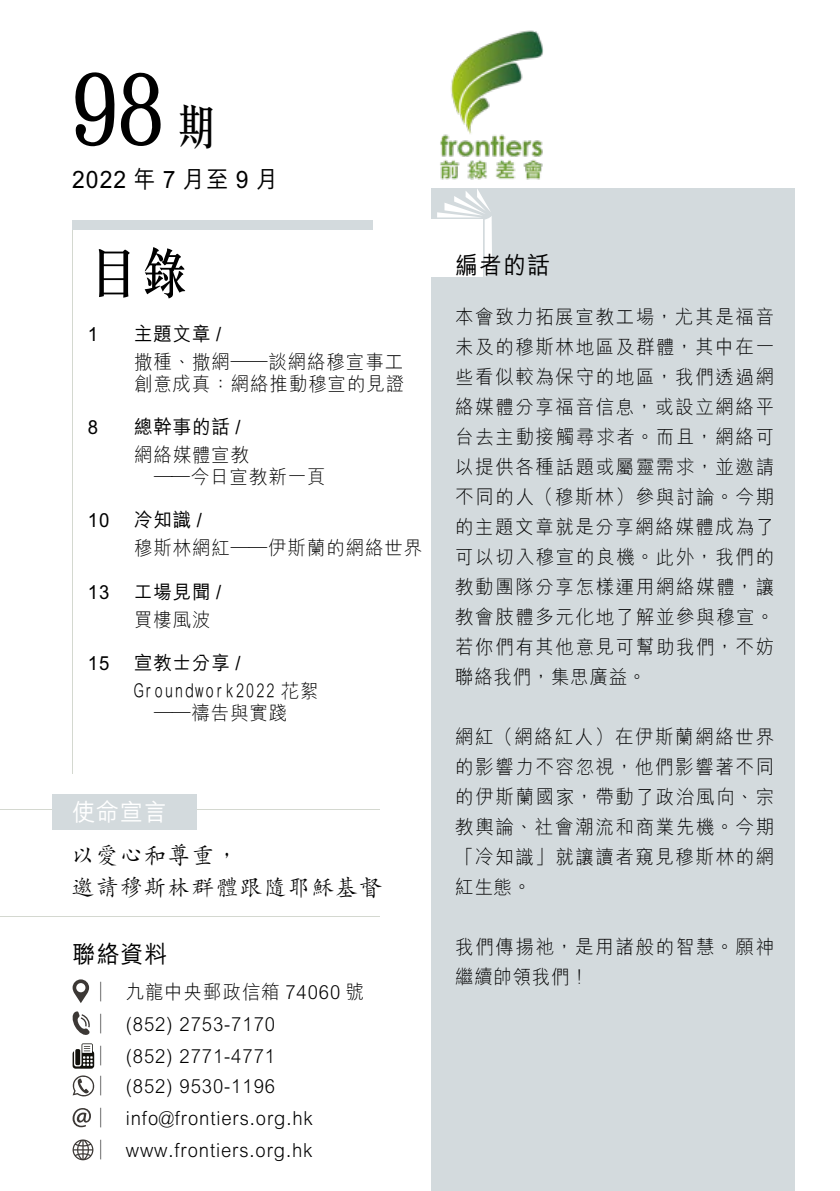
<style>
.page{position:relative;width:840px;height:1191px;background:#fff}
.page>*{position:absolute;margin:0;border:0;box-sizing:border-box;transform-origin:0 0}
.t1{font:500 98.2px "C Song 3 HK";color:#000;scale:.95 1}
.t2{font:500 54px "C Song 3 HK";color:#000;scale:.95 1}
.t3{font:500 24px/32px "M Kai HK";letter-spacing:.05em;color:#000;scale:.95 1}
.t4{font:500 24px "M Hei HK";letter-spacing:.3em;color:#000;scale:.95 1}
.t5{font:500 24px "M Hei HK";letter-spacing:.05em;color:#000;scale:.95 1}
.t6{font:500 24px "M Hei HK";color:#fff;scale:.95 1}
.t7{font:300 19.4px/30px "M Hei HK";letter-spacing:.05em;color:#000;scale:.95 1}
.t8{font:500 19.4px "M Hei HK";letter-spacing:.05em;color:#000;scale:.95 1}
.t9{font:300 19.4px/30px "M Hei HK";letter-spacing:.095em;color:#000;scale:.95 1}
.s1{font-size:46.4px}
</style>
<div class="page">
<div style="left:431px;top:188px;width:363px;height:1003px;background:#d3dadd"></div>
<hr style="left:72px;top:229px;width:1px;height:545px;background:#d4d8d0">
<hr style="left:0;top:916px;width:379px;height:1px;background:#d4d8d0">
<hr style="left:0;top:809px;width:379px;height:1px;background:#d4d8d0">
<div style="left:72px;top:220px;width:300px;height:9px;background:#d3dadd"></div>
<div style="left:52px;top:794px;width:145px;height:36px;background:#d3dadd"></div>
<div style="left:431px;top:219px;width:51px;height:57px;background:#fff"></div>
<svg style="left:437px;top:189px;width:55px;height:87px"></svg>
<svg style="left:72px;top:979px;width:17px;height:24px"></svg>
<svg style="left:72px;top:1011px;width:18px;height:24px"></svg>
<svg style="left:72px;top:1043px;width:22px;height:25px"></svg>
<svg style="left:72px;top:1075px;width:22px;height:21px"></svg>
<svg style="left:73px;top:1108px;width:18px;height:19px"></svg>
<svg style="left:72px;top:1139px;width:21px;height:21px"></svg>
<img style="left:440px;top:30px;width:103px;height:150px">
<h1 class="t1" style="left:72px;top:35px;width:156px">98 <span class="s1">期</span></h1>
<p class="t4" style="left:72px;top:162px;width:218px">2022年7月至9月</p>
<h2 class="t2" style="left:88px;top:232px;width:109px">目錄</h2>
<p class="t8" style="left:88px;top:319px;width:12px">1</p>
<p class="t8" style="left:134px;top:319px;width:93px">主題文章 /</p>
<p class="t7" style="left:134px;top:350px;width:286px;line-height:22px">撒種、撒網—─談網絡穆宣事工創意成真：網絡推動穆宣的見證</p>
<p class="t8" style="left:88px;top:412px;width:12px">8</p>
<p class="t8" style="left:134px;top:412px;width:114px">總幹事的話 /</p>
<p class="t7" style="left:154px;top:443px;width:182px;line-height:22px;text-indent:-20px">網絡媒體宣教<br>──今日宣教新一頁</p>
<p class="t8" style="left:88px;top:506px;width:24px">10</p>
<p class="t8" style="left:134px;top:506px;width:73px">冷知識 /</p>
<p class="t7" style="left:134px;top:532px;width:305px">穆斯林網紅──伊斯蘭的網絡世界</p>
<p class="t8" style="left:88px;top:577px;width:24px">13</p>
<p class="t8" style="left:134px;top:577px;width:93px">工場見聞 /</p>
<p class="t7" style="left:134px;top:604px;width:82px">買樓風波</p>
<p class="t8" style="left:88px;top:648px;width:24px">15</p>
<p class="t8" style="left:134px;top:648px;width:114px">宣教士分享 /</p>
<p class="t7" style="left:134px;top:679px;width:196px;line-height:22px;text-align:center">Groundwork2022 花絮──禱告與實踐</p>
<p class="t6" style="left:72px;top:794px;width:101px">使命宣言</p>
<p class="t3" style="left:72px;top:837px;width:328px">以愛心和尊重，<br>邀請穆斯林群體跟隨耶穌基督</p>
<p class="t5" style="left:72px;top:937px;width:101px">聯絡資料</p>
<p class="t7" style="left:96px;top:974px;width:283px;line-height:32.4px">| 九龍中央郵政信箱 74060 號| (852) 2753-7170<br>| (852) 2771-4771</p>
<p class="t7" style="left:96px;top:1069px;width:229px;line-height:32.2px">| (852) 9530-1196<br>| info@frontiers.org.hk | www.frontiers.org.hk</p>
<p class="t5" style="left:455px;top:247px;width:101px">編者的話</p>
<p class="t7" style="left:455px;top:301px;width:337px;text-align:justify">本會致力拓展宣教工場，尤其是福音未及的穆斯林地區及群體，其中在一些看似較為保守的地區，我們透過網絡媒體分享福音信息，或設立網絡平台去主動接觸尋求者。而且，網絡可以提供各種話題或屬靈需求，並邀請不同的人（穆斯林）參與討論。今期的主題文章就是分享網絡媒體成為了可以切入穆宣的良機。此外，我們的教動團隊分享怎樣運用網絡媒體，讓教會肢體多元化地了解並參與穆宣。若你們有其他意見可幫助我們，不妨聯絡我們，集思廣益。</p>
<p class="t7" style="left:455px;top:721px;width:337px;text-align:justify">網紅（網絡紅人）在伊斯蘭網絡世界的影響力不容忽視，他們影響著不同的伊斯蘭國家，帶動了政治風向、宗教輿論、社會潮流和商業先機。今期「冷知識」就讓讀者窺見穆斯林的網紅生態。</p>
<p class="t9" style="left:455px;top:931px;width:337px">我們傳揚祂，是用諸般的智慧。願神繼續帥領我們！</p>
</div>
